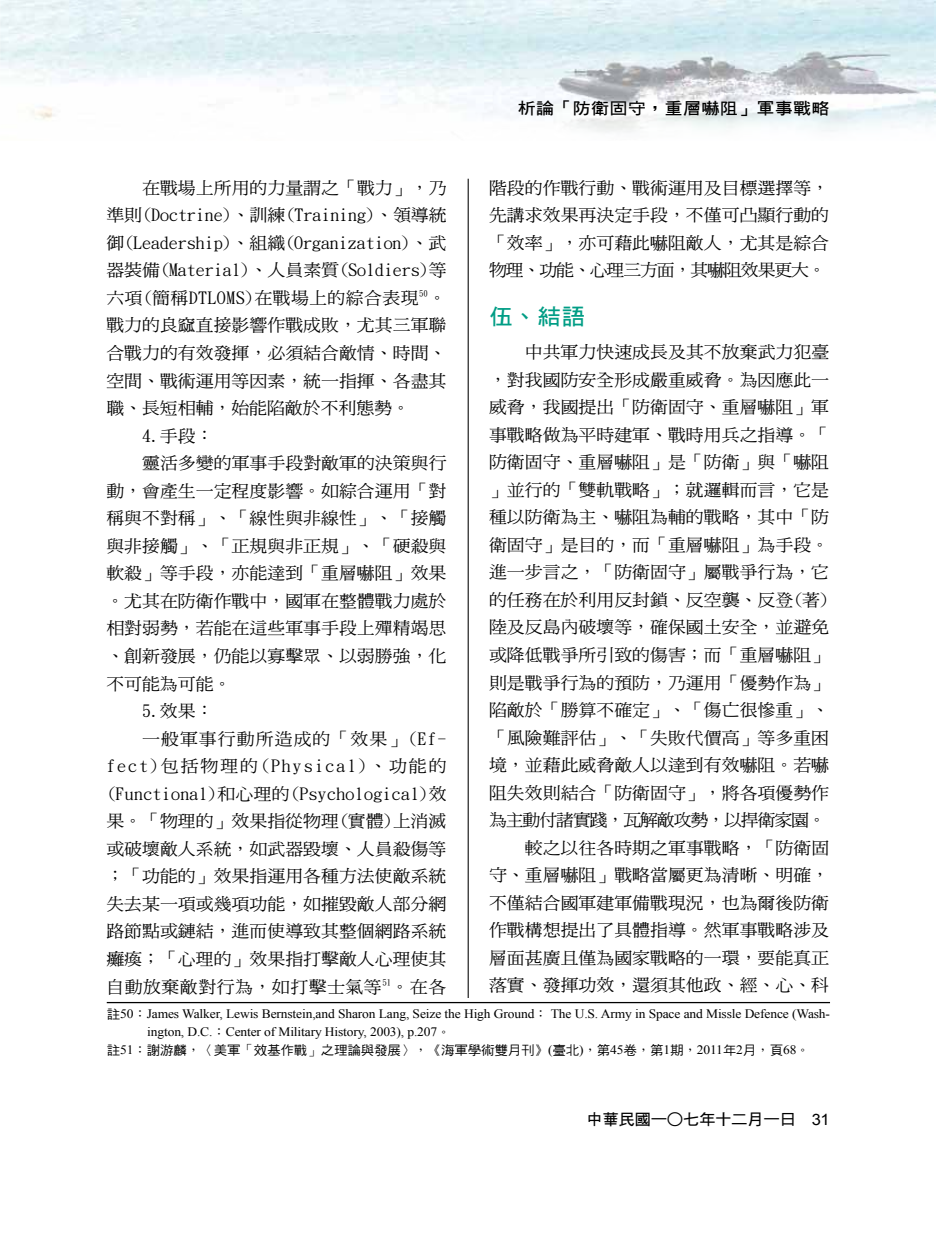
<style>
.page{position:relative;width:936px;height:1234px;background:#fff}
.page>*{position:absolute;margin:0;border:0;box-sizing:border-box;transform-origin:0 0}
.t1{font:22.2px "DF Hei Bd HK BF";color:#009d85;scale:1.05 1}
.t2{font:16.95px/27.5px "DF Ming Md HK BF";color:#000;text-align:justify;scale:1.05 1}
.t3{font:16.95px "DF Ming Md HK BF";letter-spacing:.02em;color:#000;scale:1.05 1}
.t4{font:16.95px "DF Ming Md HK BF";letter-spacing:.025em;color:#000;scale:1.05 1}
.t5{font:16.95px "DF Ming Md HK BF";letter-spacing:.11em;color:#000;scale:1.05 1}
.t6{font:16.95px "DF Ming Md HK BF";letter-spacing:.03em;color:#000;scale:1.05 1}
.t7{font:16.95px "DF Ming Md HK BF";letter-spacing:.06em;color:#000;scale:1.05 1}
.t8{font:16.2px "DF Hei Bd HK BF";letter-spacing:.02em;color:#000;scale:1.11 1}
.t9{font:15.6px "DF Hei Bd HK BF";letter-spacing:-.025em;color:#000;scale:1.05 1}
.t10{font:12.9px/18px "Times New Roman";letter-spacing:-.01em;color:#000;scale:1.05 1}
.t11{font:12.9px "DF Hei Md HK BF";letter-spacing:-.01em;color:#000;scale:1.05 1}
.s1{font-family:"DF Hei Md HK BF"}
.s2{font-family:"DF Kai Shu SB Estd BF"}
.s3{font-family:"Times New Roman"}
.s4{font-family:"DFN Hei XB HK BF"}
.s5{font-family:"Arial"}
</style>
<div class="page">
<img style="left:0;top:0;width:935px;height:132px">
<hr style="left:467px;top:179px;width:1px;height:871px;background:#000">
<div style="left:107px;top:998px;width:723px;height:61px;background:#fff"></div>
<hr style="left:107px;top:1001px;width:723px;height:1px;background:#000">
<p class="t8" style="left:517px;top:100px;width:282px">析論「防衛固守，重層嚇阻」軍事戰略</p>
<p class="t2" style="left:142px;top:174px;width:291px">在戰場上所用的力量謂之「戰力」，乃</p>
<p class="t2" style="left:106px;top:201px;width:325px">準則(Doctrine)、訓練(Training)、領導統</p>
<p class="t2" style="left:106px;top:229px;width:325px">御(Leadership)、組織(Organization)、武</p>
<p class="t2" style="left:106px;top:256px;width:325px">器裝備(Material)、人員素質(Soldiers)等</p>
<p class="t4" style="left:106px;top:289px;width:325px">六項(簡稱DTLOMS)在戰場上的綜合表現<sup>50</sup>。</p>
<p class="t2" style="left:106px;top:311px;width:325px">戰力的良窳直接影響作戰成敗，尤其三軍聯</p>
<p class="t2" style="left:106px;top:339px;width:325px">合戰力的有效發揮，必須結合敵情、時間、</p>
<p class="t2" style="left:106px;top:366px;width:325px">空間、戰術運用等因素，統一指揮、各盡其</p>
<p class="t2" style="left:106px;top:394px;width:290px">職、長短相輔，始能陷敵於不利態勢。</p>
<p class="t2" style="left:142px;top:421px;width:69px">4.手段：</p>
<p class="t2" style="left:142px;top:449px;width:291px">靈活多變的軍事手段對敵軍的決策與行</p>
<p class="t2" style="left:106px;top:477px;width:325px">動，會產生一定程度影響。如綜合運用「對</p>
<p class="t2" style="left:106px;top:504px;width:325px">稱與不對稱」、「線性與非線性」、「接觸</p>
<p class="t2" style="left:106px;top:532px;width:325px">與非接觸」、「正規與非正規」、「硬殺與</p>
<p class="t2" style="left:106px;top:559px;width:325px">軟殺」等手段，亦能達到「重層嚇阻」效果</p>
<p class="t2" style="left:106px;top:587px;width:325px">。尤其在防衛作戰中，國軍在整體戰力處於</p>
<p class="t2" style="left:106px;top:614px;width:325px">相對弱勢，若能在這些軍事手段上殫精竭思</p>
<p class="t2" style="left:106px;top:642px;width:325px">、創新發展，仍能以寡擊眾、以弱勝強，化</p>
<p class="t2" style="left:106px;top:669px;width:120px">不可能為可能。</p>
<p class="t2" style="left:142px;top:697px;width:69px">5.效果：</p>
<p class="t7" style="left:142px;top:729px;width:291px">一般軍事行動所造成的「效果」(Ef-</p>
<p class="t5" style="left:106px;top:757px;width:325px">fect)包括物理的(Physical)、功能的</p>
<p class="t3" style="left:106px;top:785px;width:325px">(Functional)和心理的(Psychological)效</p>
<p class="t2" style="left:106px;top:807px;width:325px">果。「物理的」效果指從物理(實體)上消滅</p>
<p class="t2" style="left:106px;top:834px;width:325px">或破壞敵人系統，如武器毀壞、人員殺傷等</p>
<p class="t2" style="left:106px;top:862px;width:325px">；「功能的」效果指運用各種方法使敵系統</p>
<p class="t2" style="left:106px;top:889px;width:325px">失去某一項或幾項功能，如摧毀敵人部分網</p>
<p class="t2" style="left:106px;top:917px;width:325px">路節點或鏈結，進而使導致其整個網路系統</p>
<p class="t2" style="left:106px;top:944px;width:325px">癱瘓；「心理的」效果指打擊敵人心理使其</p>
<p class="t6" style="left:106px;top:977px;width:325px">自動放棄敵對行為，如打擊士氣等<sup>51</sup>。在各</p>
<p class="t2" style="left:489px;top:174px;width:325px">階段的作戰行動、戰術運用及目標選擇等，先講求效果再決定手段，不僅可凸顯行動的「效率」，亦可藉此嚇阻敵人，尤其是綜合物理、功能、心理三方面，其嚇阻效果更大。</p>
<h1 class="t1" style="left:489px;top:305px;width:93px">伍、結語</h1>
<p class="t2" style="left:489px;top:338px;width:325px;text-align:right">中共軍力快速成長及其不放棄武力犯臺<br>，對我國防安全形成嚴重威脅。為因應此一威脅，我國提出「防衛固守、重層嚇阻」軍事戰略做為平時建軍、戰時用兵之指導。「防衛固守、重層嚇阻」是「防衛」與「嚇阻」並行的「雙軌戰略」；就邏輯而言，它是種以防衛為主、嚇阻為輔的戰略，其中「防衛固守」是目的，而「重層嚇阻」為手段。進一步言之，「防衛固守」屬戰爭行為，它的任務在於利用反封鎖、反空襲、反登(著)陸及反島內破壞等，確保國土安全，並避免或降低戰爭所引致的傷害；而「重層嚇阻」則是戰爭行為的預防，乃運用「優勢作為」陷敵於「勝算不確定」、「傷亡很慘重」、「風險難評估」、「失敗代價高」等多重困境，並藉此威脅敵人以達到有效嚇阻。若嚇阻失效則結合「防衛固守」，將各項優勢作為主動付諸實踐，瓦解敵攻勢，以捍衛家園。較之以往各時期之軍事戰略，「防衛固<br>守、重層嚇阻」戰略當屬更為清晰、明確，不僅結合國軍建軍備戰現況，也為爾後防衛作戰構想提出了具體指導。然軍事戰略涉及層面甚廣且僅為國家戰略的一環，要能真正落實、發揮功效，還須其他政、經、心、科</p>
<p class="t10" style="left:147px;top:1003px;width:651px;text-indent:-40px"><span class="s1">註</span>50<span class="s2">：</span>James Walker, Lewis Bernstein,and Sharon Lang, Seize the High Ground<span class="s2">：</span> The U.S. Army in Space and Missle Defence (Wash&shy;ington, D.C.<span class="s2">：</span>Center of Military History, 2003), p.207<span class="s2">。</span></p>
<p class="t11" style="left:107px;top:1043px;width:671px">註<span class="s3">51</span><span class="s2">：</span>謝游麟<span class="s2">，〈</span>美軍<span class="s2">「</span>效基作戰<span class="s2">」</span>之理論與發展<span class="s2">〉，《</span>海軍學術雙月刊<span class="s2">》</span><span class="s3">(</span>臺北<span class="s3">)</span><span class="s2">，</span>第<span class="s3">45</span>卷<span class="s2">，</span>第<span class="s3">1</span>期<span class="s2">，</span><span class="s3">2011</span>年<span class="s3">2</span>月<span class="s2">，</span>頁<span class="s3">68</span><span class="s2">。</span></p>
<p class="t9" style="left:586px;top:1111px;width:233px">中華民國一<span class="s4">○</span>七年十二月一日　<span class="s5">31</span></p>
</div>
